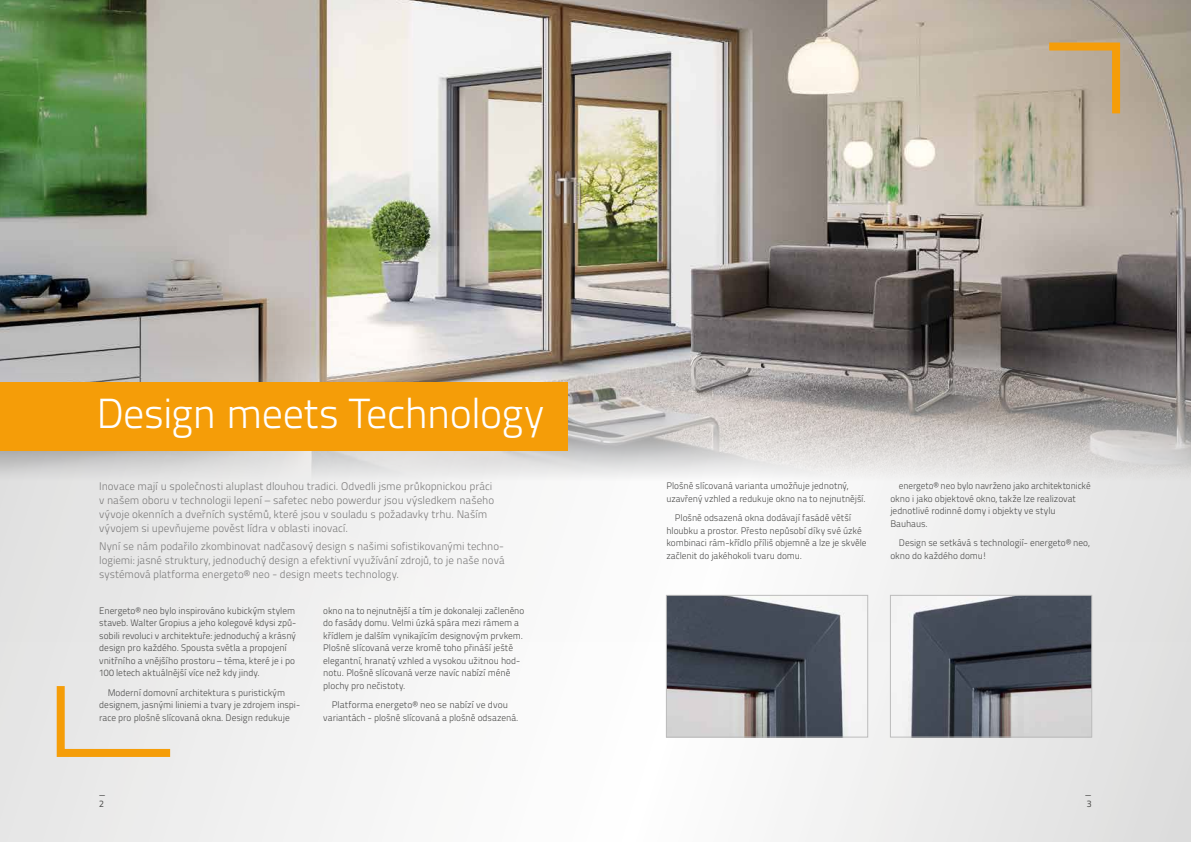
<style>
.page{position:relative;width:1191px;height:842px;background:#fff}
.page>*{position:absolute;margin:0;border:0;box-sizing:border-box;transform-origin:0 0}
.t1{font:42px "Titillium Text 25 L 250 wt";letter-spacing:-.02em;color:#fff}
.t2{font:11px/14px "Titillium Text 25 L 250 wt";letter-spacing:-.005em;color:#7c7b7b}
.t3{font:9.5px/12.5px "Titillium Text 25 L 250 wt";letter-spacing:-.005em;color:#4a4a49}
.t4{font:9.5px/12.5px "Titillium Text 25 L 250 wt";letter-spacing:-.005em;color:#4a4a49;scale:.96 1}
.t5{font:9.5px/12px "Titillium Text 25 L 400 wt";color:#4a4a49;scale:1.35 1}
</style>
<div class="page">
<svg style="left:0;top:642px;width:1191px;height:200px"></svg>
<img style="left:0;top:0;width:1191px;height:642px">
<svg style="left:1041px;top:39px;width:83px;height:82px;background:#c2a983"></svg>
<svg style="left:53px;top:678px;width:125px;height:83px;background:#ebdfca"></svg>
<img style="left:668px;top:597px;width:198px;height:139px">
<div style="left:666px;top:595px;width:202px;height:143px;border:1px solid #bcbcbc"></div>
<img style="left:892px;top:597px;width:198px;height:139px">
<div style="left:890px;top:595px;width:202px;height:143px;border:1px solid #bcbcbc"></div>
<div style="left:0;top:383px;width:567px;height:68px;background:#f59d08"></div>
<h1 class="t1" style="left:96px;top:383px;width:449px">Design meets Technology</h1>
<p class="t2" style="left:99px;top:479px;width:396px">Inovace mají u společnosti aluplast dlouhou tradici. Odvedli jsme průkopnickou práci v našem oboru v technologii lepení – safetec nebo powerdur jsou výsledkem našeho vývoje okenních a dveřních systémů, které jsou v souladu s požadavky trhu. Naším vývojem si upevňujeme pověst lídra v oblasti inovací.</p>
<p class="t2" style="left:99px;top:539px;width:407px;text-align:justify">Nyní se nám podařilo zkombinovat nadčasový design s našimi sofistikovanými techno&shy;logiemi: jasné struktury, jednoduchý design a efektivní využívání zdrojů, to je naše nová systémová platforma energeto® neo - design meets technology.</p>
<p class="t3" style="left:99px;top:604px;width:199px">Energeto® neo bylo inspirováno kubickým stylem staveb. Walter Gropius a jeho kolegové kdysi způ&shy;sobili revoluci v architektuře: jednoduchý a krásný design pro každého. Spousta světla a propojení vnitřního a vnějšího prostoru – téma, které je i po 100 letech aktuálnější více než kdy jindy.</p>
<p class="t3" style="left:99px;top:686px;width:202px;text-indent:9px">Moderní domovní architektura s puristickým designem, jasnými liniemi a tvary je zdrojem inspi&shy;race pro plošně slícovaná okna. Design redukuje</p>
<p class="t3" style="left:323px;top:604px;width:202px">okno na to nejnutnější a tím je dokonaleji začleněno do fasády domu. Velmi úzká spára mezi rámem a křídlem je dalším vynikajícím designovým prvkem.<br>Plošně slícovaná verze kromě toho přináší ještě elegantní, hranatý vzhled a vysokou užitnou hod&shy;notu. Plošně slícovaná verze navíc nabízí méně plochy pro nečistoty.</p>
<p class="t3" style="left:323px;top:698px;width:197px;text-align:center">Platforma energeto® neo se nabízí ve dvou variantách - plošně slícovaná a plošně odsazená.</p>
<p class="t3" style="left:666px;top:479px;width:201px">Plošně slícovaná varianta umožňuje jednotný, uzavřený vzhled a redukuje okno na to nejnutnější.</p>
<p class="t3" style="left:666px;top:511px;width:202px;text-indent:9px">Plošně odsazená okna dodávají fasádě větší hloubku a prostor. Přesto nepůsobí díky své úzké kombinaci rám-křídlo příliš objemně a lze je skvěle začlenit do jakéhokoli tvaru domu.</p>
<p class="t4" style="left:890px;top:479px;width:210px;text-indent:9px">energeto® neo bylo navrženo jako architektonické okno i jako objektové okno, takže lze realizovat jednotlivé rodinné domy i objekty ve stylu Bauhaus.</p>
<p class="t3" style="left:890px;top:536px;width:201px;text-indent:9px">Design se setkává s technologií- energeto® neo, okno do každého domu!</p>
<p class="t5" style="left:99px;top:785px;width:6px">_<br>2</p>
<p class="t5" style="left:1085px;top:785px;width:6px">_<br>3</p>
</div>
